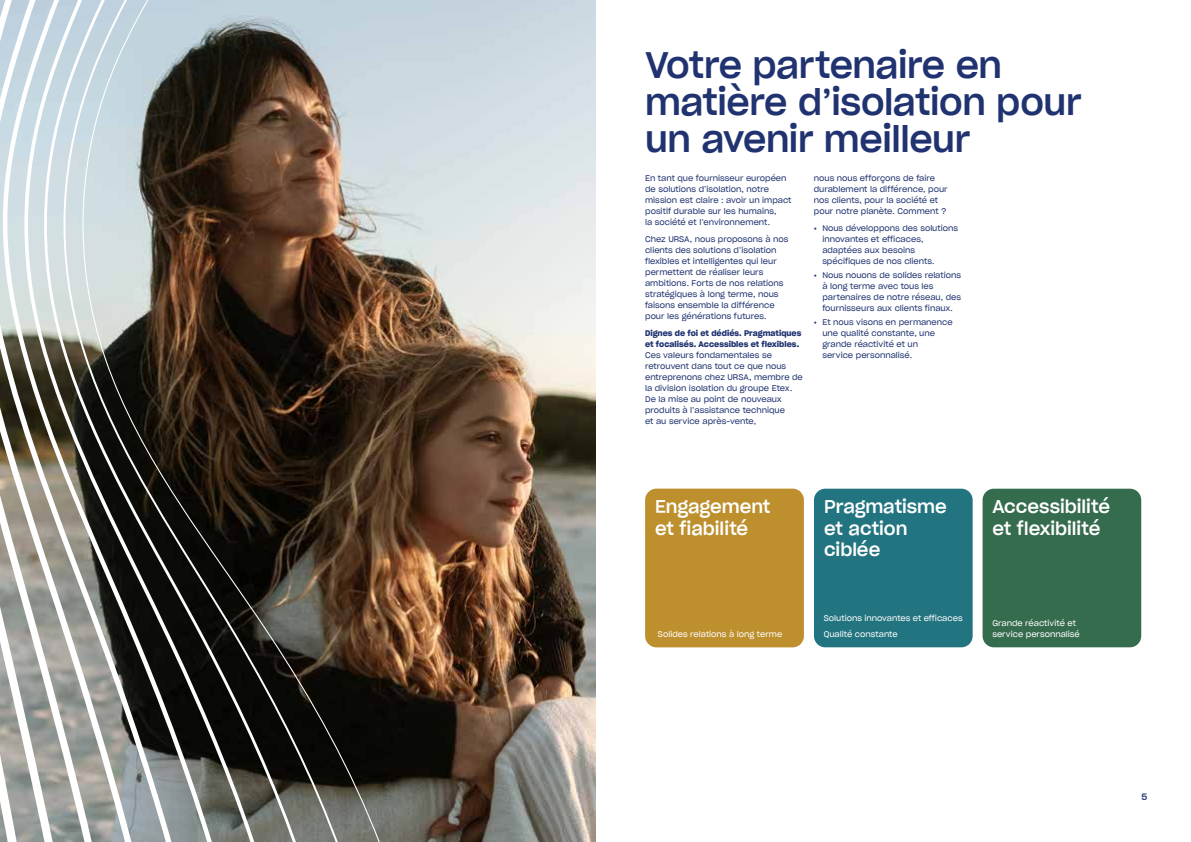
<style>
.page{position:relative;width:1191px;height:842px;background:#fff}
.page>*{position:absolute;margin:0;border:0;box-sizing:border-box;transform-origin:0 0}
.t1{font:36px/37px "Sharp Grotesk PE Medium 20";letter-spacing:-.01em;color:#203370}
.t2{font:18px/21.6px "Sharp Grotesk PE Medium 20";color:#fff}
.t3{font:9px "Sharp Grotesk PE Medium 20";color:#203370}
.t4{font:8px/11px "Sharp Grotesk PE Book 20";color:#203370}
.t5{font:8px/16.7px "Sharp Grotesk PE Book 20";color:#fff}
.t6{font:8px/11px "Sharp Grotesk PE Sm Bold 20";color:#203370}
.s1{font-family:"Sharp Grotesk PE Sm Bold 20"}
</style>
<div class="page">
<img style="left:446px;top:0;width:149px;height:842px">
<img style="left:404px;top:0;width:42px;height:842px">
<svg style="left:362px;top:0;width:42px;height:842px;background:#7a6d61"></svg>
<img style="left:320px;top:0;width:42px;height:842px">
<svg style="left:279px;top:0;width:41px;height:842px;background:#4a3e33"></svg>
<svg style="left:237px;top:0;width:42px;height:842px;background:#382f25"></svg>
<svg style="left:195px;top:0;width:42px;height:842px;background:#332c23"></svg>
<svg style="left:153px;top:0;width:42px;height:842px;background:#474239"></svg>
<svg style="left:112px;top:0;width:41px;height:842px;background:#727877"></svg>
<svg style="left:70px;top:0;width:42px;height:842px;background:#9fa5a3"></svg>
<svg style="left:28px;top:0;width:42px;height:842px"></svg>
<svg style="left:0;top:0;width:28px;height:842px"></svg>
<div style="left:645px;top:489px;width:159px;height:158px;background:#bd8f2d;border-radius:11px"></div>
<div style="left:814px;top:489px;width:158px;height:158px;background:#227480;border-radius:11px"></div>
<div style="left:982px;top:489px;width:159px;height:158px;background:#366c4e;border-radius:11px"></div>
<h1 class="t1" style="left:645px;top:45px;width:438px">Votre partenaire en matière d’isolation pour un avenir meilleur</h1>
<p class="t4" style="left:645px;top:173px;width:148px">En tant que fournisseur européen de solutions d’isolation, notre mission est claire : avoir un impact positif durable sur les humains,<br>la société et l’environnement.</p>
<p class="t4" style="left:645px;top:233px;width:145px">Chez URSA, nous proposons à nos clients des solutions d’isolation flexibles et intelligentes qui leur permettent de réaliser leurs ambitions. Forts de nos relations stratégiques à long terme, nous faisons ensemble la différence pour les générations futures.</p>
<p class="t6" style="left:645px;top:327px;width:158px">Dignes de foi et dédiés. Pragmatiques et focalisés. Accessibles et flexibles.</p>
<p class="t4" style="left:645px;top:349px;width:159px">Ces valeurs fondamentales se retrouvent dans tout ce que nous entreprenons chez URSA, membre de la division isolation du groupe Etex.<br>De la mise au point de nouveaux produits à l’assistance technique<br>et au service après-vente,</p>
<p class="t4" style="left:814px;top:173px;width:135px">nous nous efforçons de faire durablement la différence, pour nos clients, pour la société et pour notre planète. Comment ?</p>
<p class="t4" style="left:822px;top:222px;width:137px;text-indent:-9px"><span class="s1">•</span> Nous développons des solutions innovantes et efficaces, adaptées aux besoins spécifiques de nos clients.</p>
<p class="t4" style="left:822px;top:269px;width:140px;text-indent:-9px"><span class="s1">•</span> Nous nouons de solides relations à long terme avec tous les partenaires de notre réseau, des fournisseurs aux clients finaux.</p>
<p class="t4" style="left:822px;top:316px;width:132px;text-indent:-9px"><span class="s1">•</span> Et nous visons en permanence une qualité constante, une grande réactivité et un<br>service personnalisé.</p>
<h2 class="t2" style="left:655px;top:495px;width:117px">Engagement et fiabilité</h2>
<p class="t5" style="left:658px;top:626px;width:126px">Solides relations à long terme</p>
<h2 class="t2" style="left:824px;top:495px;width:124px">Pragmatisme et action ciblée</h2>
<p class="t5" style="left:823px;top:609px;width:140px">Solutions innovantes et efficaces<br>Qualité constante</p>
<h2 class="t2" style="left:992px;top:495px;width:119px">Accessibilité et flexibilité</h2>
<p class="t5" style="left:992px;top:618px;width:89px;line-height:11px">Grande réactivité et service personnalisé</p>
<p class="t3" style="left:1141px;top:789px;width:7px">5</p>
</div>
